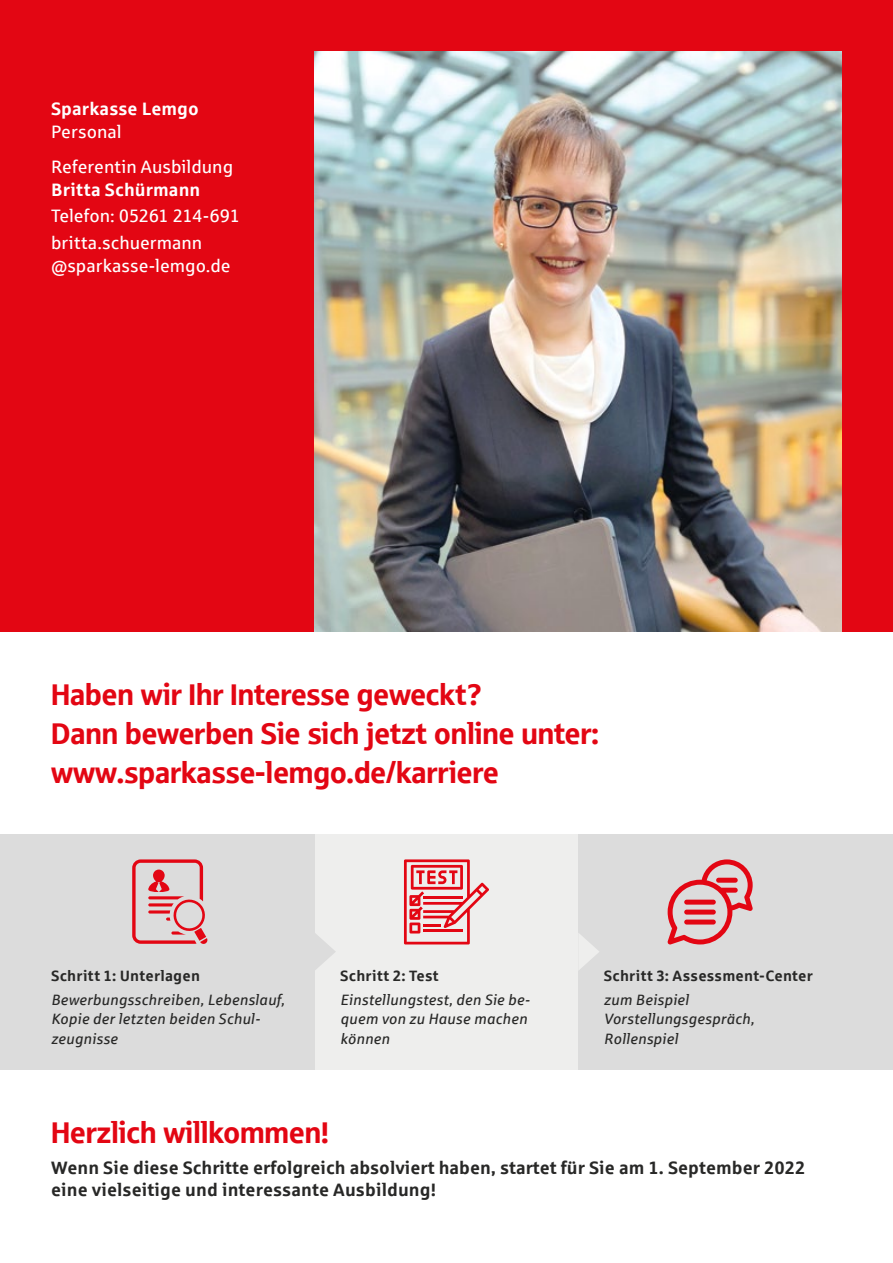
<style>
.page{position:relative;width:893px;height:1263px;background:#fff}
.page>*{position:absolute;margin:0;border:0;box-sizing:border-box;transform-origin:0 0}
.t1{font:30px/39px "Sparkasse Head";color:#e30613}
.t2{font:700 18px/22.5px "Sparkasse Rg";color:#282827}
.t3{font:18px/35.2px "Sparkasse Rg";color:#fff}
.t4{font:700 18px "Sparkasse Rg";letter-spacing:.005em;color:#fff}
.t5{font:italic 15px/19.5px "Sparkasse Rg";letter-spacing:.01em;color:#282827}
.t6{font:700 15px "Sparkasse Rg";letter-spacing:.015em;color:#282827}
</style>
<div class="page">
<div style="left:315px;top:834px;width:263px;height:235px;background:#eeeeed"></div>
<div style="left:0;top:0;width:893px;height:631px;background:#e30613"></div>
<img style="left:315px;top:51px;width:527px;height:580px">
<div style="left:0;top:834px;width:315px;height:235px;background:#dcdcdc"></div>
<svg style="left:315px;top:933px;width:21px;height:37px"></svg>
<div style="left:578px;top:834px;width:315px;height:235px;background:#dcdcdc"></div>
<svg style="left:578px;top:933px;width:21px;height:37px"></svg>
<svg style="left:132px;top:859px;width:76px;height:85px"></svg>
<svg style="left:404px;top:859px;width:85px;height:85px"></svg>
<svg style="left:667px;top:859px;width:86px;height:85px"></svg>
<p class="t4" style="left:51px;top:98px;width:149px">Sparkasse Lemgo</p>
<p class="t3" style="left:51px;top:114px;width:184px">Personal<br>Referentin Ausbildung</p>
<p class="t4" style="left:51px;top:178px;width:151px">Britta Schürmann</p>
<p class="t3" style="left:51px;top:202px;width:191px;line-height:26.7px">Telefon: 05261 214-691 britta.schuermann</p>
<p class="t3" style="left:51px;top:247px;width:181px">@sparkasse-lemgo.de</p>
<h1 class="t1" style="left:51px;top:674px;width:549px">Haben wir Ihr Interesse geweckt?<br>Dann bewerben Sie sich jetzt online unter: www.sparkasse-lemgo.de/karriere</h1>
<p class="t6" style="left:51px;top:966px;width:151px">Schritt 1: Unterlagen</p>
<p class="t5" style="left:51px;top:989px;width:235px">Bewerbungsschreiben, Lebenslauf,<br>Kopie der letzten beiden Schul&shy;zeugnisse</p>
<p class="t6" style="left:340px;top:966px;width:100px">Schritt 2: Test</p>
<p class="t5" style="left:340px;top:989px;width:191px">Einstellungstest, den Sie be&shy;quem von zu Hause machen können</p>
<p class="t6" style="left:604px;top:966px;width:210px">Schritt 3: Assessment-Center</p>
<p class="t5" style="left:604px;top:989px;width:152px">zum Beispiel<br>Vorstellungsgespräch,<br>Rollenspiel</p>
<h1 class="t1" style="left:51px;top:1112px;width:279px">Herzlich willkommen!</h1>
<p class="t2" style="left:51px;top:1155px;width:756px">Wenn Sie diese Schritte erfolgreich absolviert haben, startet für Sie am 1. September 2022 eine vielseitige und interessante Ausbildung!</p>
</div>
